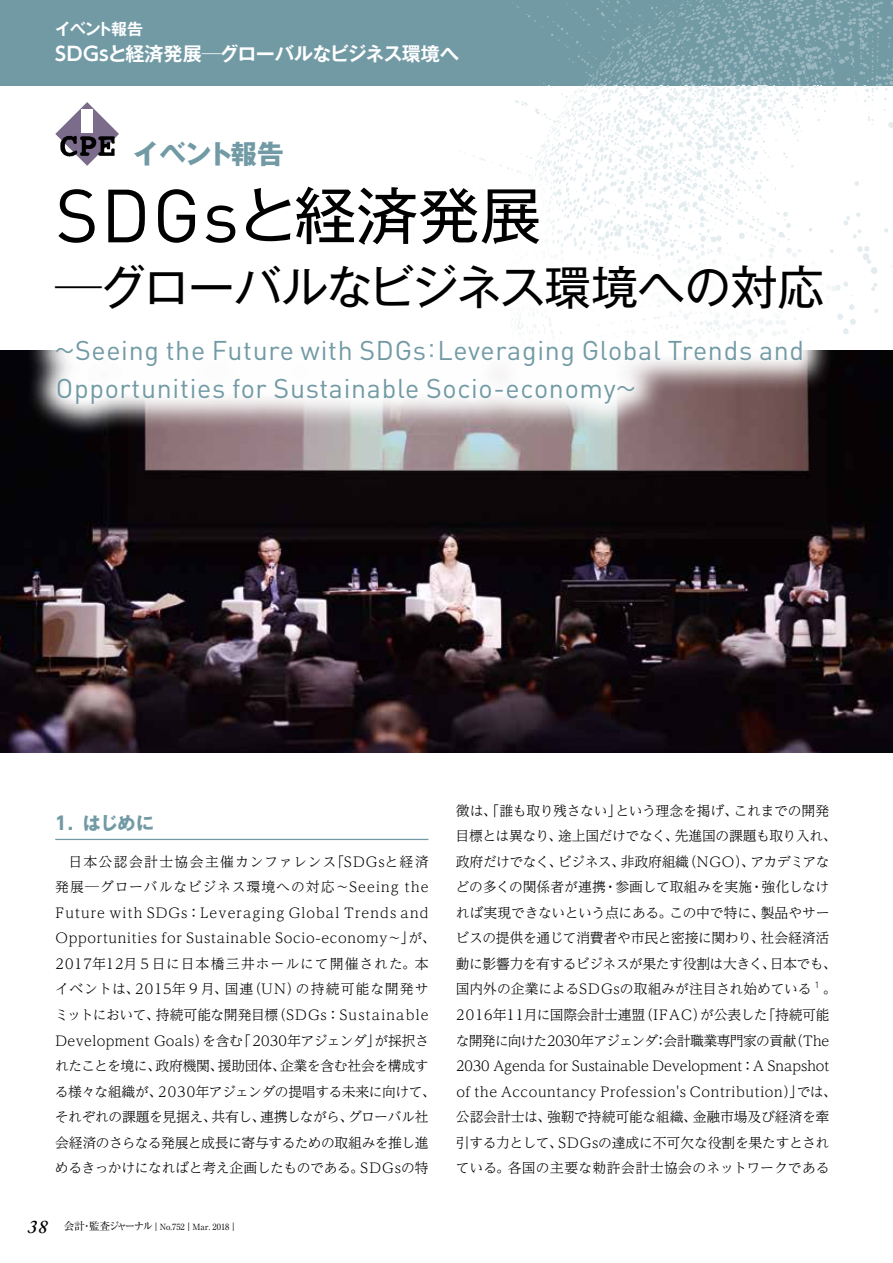
<style>
.page{position:relative;width:893px;height:1263px;background:#fff}
.page>*{position:absolute;margin:0;border:0;box-sizing:border-box;transform-origin:0 0}
.t1{font:61.65px "Gothic MB101 Pr 6 N";color:#000}
.t2{font:46.8px "Gothic MB101 Pr 6 N";letter-spacing:-.03em;color:#000}
.t3{font:26.85px/38.2px "DIN";letter-spacing:.025em;color:#719aa5}
.t4{font:700 26.55px "Gothic MB101 Pr 6 N";letter-spacing:-.03em;color:#719aa5}
.t5{font:700 19.2px "Gothic MB101 Pr 6 N De";letter-spacing:-.01em;color:#fff}
.t6{font:700 18px "Gothic MB101 Pr 6 N";color:#719aa5}
.t7{font:700 15.9px "Gothic MB101 Pr 6 N De";letter-spacing:-.08em;color:#fff}
.t8{font:300 13.8px/25.5px "UD Reimin Pr 6 N";letter-spacing:-.01em;color:#000}
.t9{font:300 13.8px/25.5px "UD Reimin Pr 6 N";letter-spacing:.03em;color:#000;text-align:center}
.t10{font:8.55px "Ryumin Pr 6 N";color:#000}
.t11{font:300 8.1px "UD Shin Go Pr 6 N";color:#000}
.s1{font-family:"UD Shin Go Pr 6 N De"}
.s2{font-family:"DIN";font-size:73.95px}
.s3{font-family:"Gothic MB101 Pr 6 N";font-size:22.35px}
.s4{font-family:"UD Shin Go Pr 6 N"}
.s5{font-family:"Adobe Caslon Pro";font-weight:600;font-style:italic;font-size:19.2px}
.s6{font-size:10.65px}
</style>
<div class="page">
<div style="left:0;top:0;width:893px;height:85px;background:#719aa5"></div>
<img style="left:459px;top:0;width:434px;height:351px">
<img style="left:0;top:351px;width:893px;height:402px">
<hr style="left:55px;top:839px;width:373px;height:1px;background:#719aa5">
<svg style="left:24px;top:110px;width:830px;height:326px"></svg>
<svg style="left:55px;top:102px;width:64px;height:64px"></svg>
<div style="left:82px;top:109px;width:11px;height:24px;background:#fff"></div>
<img style="left:60px;top:135px;width:55px;height:21px">
<p class="t7" style="left:55px;top:16px;width:89px">イベント報告</p>
<h3 class="t5" style="left:55px;top:38px;width:462px"><span class="s1">SDGs</span>と経済発展─グローバルなビジネス環境への対応</h3>
<h3 class="t4" style="left:133px;top:132px;width:152px">イベント報告</h3>
<h1 class="t1" style="left:55px;top:165px;width:488px"><span class="s2">SDGs</span>と経済発展</h1>
<h2 class="t2" style="left:55px;top:248px;width:770px">─グローバルなビジネス環境への対応</h2>
<h3 class="t3" style="left:54px;top:331px;width:752px"><span class="s3">～</span>Seeing the Future with SDGs<span class="s3">：</span>Leveraging Global Trends and<br>Opportunities for Sustainable Socio-economy<span class="s3">～</span></h3>
<h3 class="t6" style="left:55px;top:808px;width:101px"><span class="s4">1.</span> はじめに</h3>
<p class="t9" style="left:55px;top:848px;width:383px">日本公認会計士協会主催カンファレンス「SDGsと経済<br>発展─グローバルなビジネス環境への対応～Seeing the Future with SDGs：Leveraging Global Trends and Opportunities for Sustainable Socio-economy～」が、2017年12月５日に日本橋三井ホールにて開催された。本イベントは、2015年９月、国連（UN）の持続可能な開発サミットにおいて、持続可能な開発目標（SDGs：Sustainable Development Goals）を含む「2030年アジェンダ」が採択されたことを境に、政府機関、援助団体、企業を含む社会を構成する様々な組織が、2030年アジェンダの提唱する未来に向けて、それぞれの課題を見据え、共有し、連携しながら、グローバル社会経済のさらなる発展と成長に寄与するための取組みを推し進めるきっかけになればと考え企画したものである。SDGsの特</p>
<p class="t10" style="left:28px;top:1220px;width:211px"><span class="s5">38</span> <span class="s6">会計・監査ジャーナル</span>｜No.752｜Mar. 2018｜</p>
<p class="t8" style="left:456px;top:797px;width:383px">徴は、「誰も取り残さない」という理念を掲げ、これまでの開発目標とは異なり、途上国だけでなく、先進国の課題も取り入れ、政府だけでなく、ビジネス、非政府組織（NGO）、アカデミアなどの多くの関係者が連携・参画して取組みを実施・強化しなければ実現できないという点にある。この中で特に、製品やサービスの提供を通じて消費者や市民と密接に関わり、社会経済活動に影響力を有するビジネスが果たす役割は大きく、日本でも、国内外の企業によるSDGsの取組みが注目され始めている</p>
<p class="t11" style="left:814px;top:978px;width:7px">1</p>
<p class="t8" style="left:456px;top:976px;width:382px;text-indent:367px">。2016年11月に国際会計士連盟（IFAC）が公表した「持続可能な開発に向けた2030年アジェンダ：会計職業専門家の貢献（The 2030 Agenda for Sustainable Development：A Snapshot of the Accountancy Profession's Contribution）」では、公認会計士は、強靭で持続可能な組織、金融市場及び経済を牽引する力として、SDGsの達成に不可欠な役割を果たすとされている。各国の主要な勅許会計士協会のネットワークである</p>
</div>
